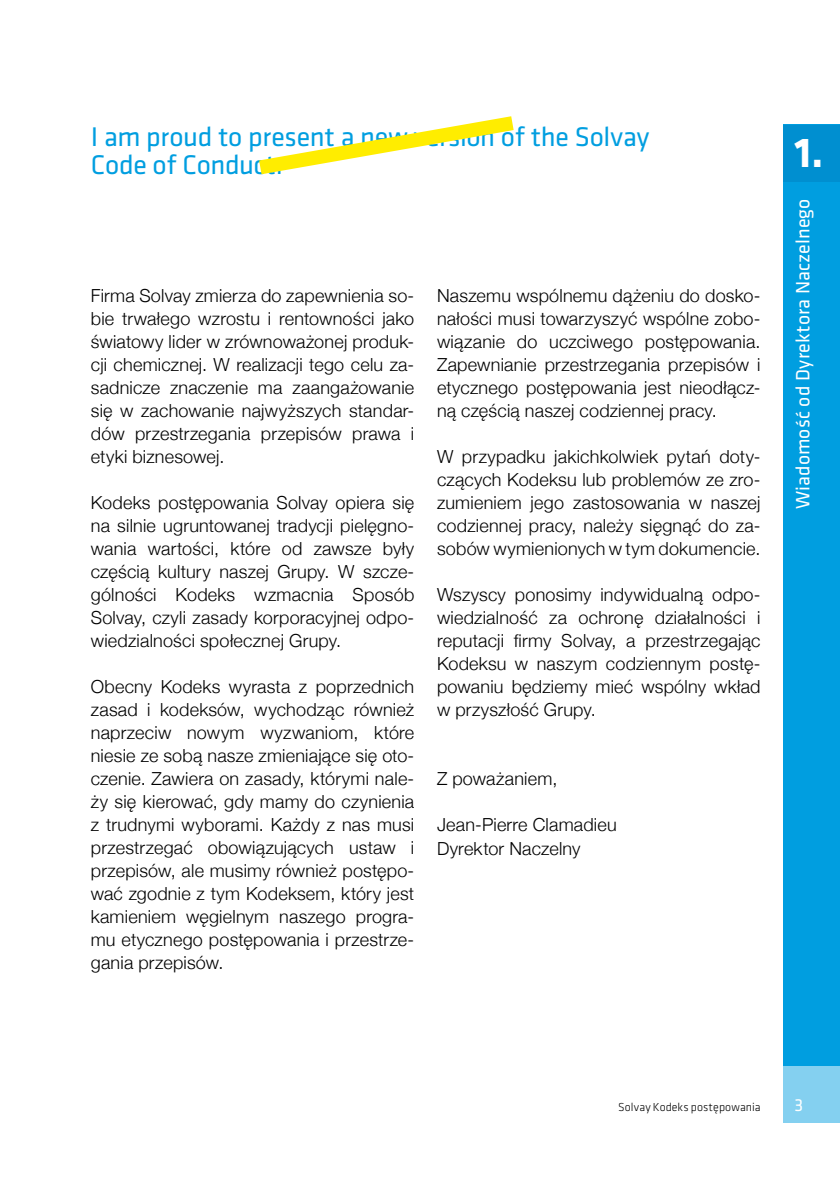
<style>
.page{position:relative;width:840px;height:1191px;background:#fff}
.page>*{position:absolute;margin:0;border:0;box-sizing:border-box;transform-origin:0 0}
.t1{font:700 43.4px "Klavika";color:#fff}
.t2{font:28px/28px "Klavika";letter-spacing:-.01em;color:#009ee0}
.t3{font:20px "Klavika";letter-spacing:.005em;color:#fff}
.t4{font:300 18px/23px "Helvetica Neue";letter-spacing:.01em;color:#000;text-align:justify}
.t5{font:18px "Klavika";color:#fff}
.t6{font:300 12px "Klavika";letter-spacing:.005em;color:#000}
</style>
<div class="page">
<div style="left:782px;top:125px;width:57px;height:941px;background:#009ee0"></div>
<div style="left:782px;top:1066px;width:57px;height:56px;background:#84d0f0"></div>
<div style="left:782px;top:125px;width:57px;height:56px;background:#008fd0"></div>
<svg style="left:259px;top:116px;width:255px;height:59px"></svg>
<h2 class="t2" style="left:91px;top:122px;width:560px">I am proud to present a new version of the Solvay<br>Code of Conduct.</h2>
<p class="t4" style="left:91px;top:284px;width:325px">Firma Solvay zmierza do zapewnienia so&shy;bie trwałego wzrostu i rentowności jako światowy lider w zrównoważonej produk&shy;cji chemicznej. W realizacji tego celu za&shy;sadnicze znaczenie ma zaangażowanie się w zachowanie najwyższych standar&shy;dów przestrzegania przepisów prawa i etyki biznesowej.</p>
<p class="t4" style="left:91px;top:491px;width:325px">Kodeks postępowania Solvay opiera się na silnie ugruntowanej tradycji pielęgno&shy;wania wartości, które od zawsze były częścią kultury naszej Grupy. W szcze&shy;gólności Kodeks wzmacnia Sposób Solvay, czyli zasady korporacyjnej odpo&shy;wiedzialności społecznej Grupy.</p>
<p class="t4" style="left:91px;top:675px;width:325px">Obecny Kodeks wyrasta z poprzednich zasad i kodeksów, wychodząc również naprzeciw nowym wyzwaniom, które niesie ze sobą nasze zmieniające się oto&shy;czenie. Zawiera on zasady, którymi nale&shy;ży się kierować, gdy mamy do czynienia z trudnymi wyborami. Każdy z nas musi przestrzegać obowiązujących ustaw i przepisów, ale musimy również postępo&shy;wać zgodnie z tym Kodeksem, który jest kamieniem węgielnym naszego progra&shy;mu etycznego postępowania i przestrze&shy;gania przepisów.</p>
<p class="t4" style="left:437px;top:284px;width:325px">Naszemu wspólnemu dążeniu do dosko&shy;nałości musi towarzyszyć wspólne zobo&shy;wiązanie do uczciwego postępowania.<br>Zapewnianie przestrzegania przepisów i etycznego postępowania jest nieodłącz&shy;ną częścią naszej codziennej pracy.</p>
<p class="t4" style="left:437px;top:445px;width:325px">W przypadku jakichkolwiek pytań doty&shy;czących Kodeksu lub problemów ze zro&shy;zumieniem jego zastosowania w naszej codziennej pracy, należy sięgnąć do za&shy;sobów wymienionych w tym dokumencie.</p>
<p class="t4" style="left:437px;top:583px;width:325px">Wszyscy ponosimy indywidualną odpo&shy;wiedzialność za ochronę działalności i reputacji firmy Solvay, a przestrzegając Kodeksu w naszym codziennym postę&shy;powaniu będziemy mieć wspólny wkład w przyszłość Grupy.</p>
<p class="t4" style="left:437px;top:767px;width:122px">Z poważaniem,</p>
<p class="t4" style="left:437px;top:813px;width:181px">Jean-Pierre Clamadieu<br>Dyrektor Naczelny</p>
<h1 class="t1" style="left:794px;top:122px;width:30px">1.</h1>
<p class="t3" style="left:789px;top:509px;width:312px;rotate:-90deg">Wiadomość od Dyrektora Naczelnego</p>
<p class="t6" style="left:617px;top:1100px;width:144px">Solvay Kodeks postępowania</p>
<p class="t5" style="left:794px;top:1093px;width:10px">3</p>
</div>
